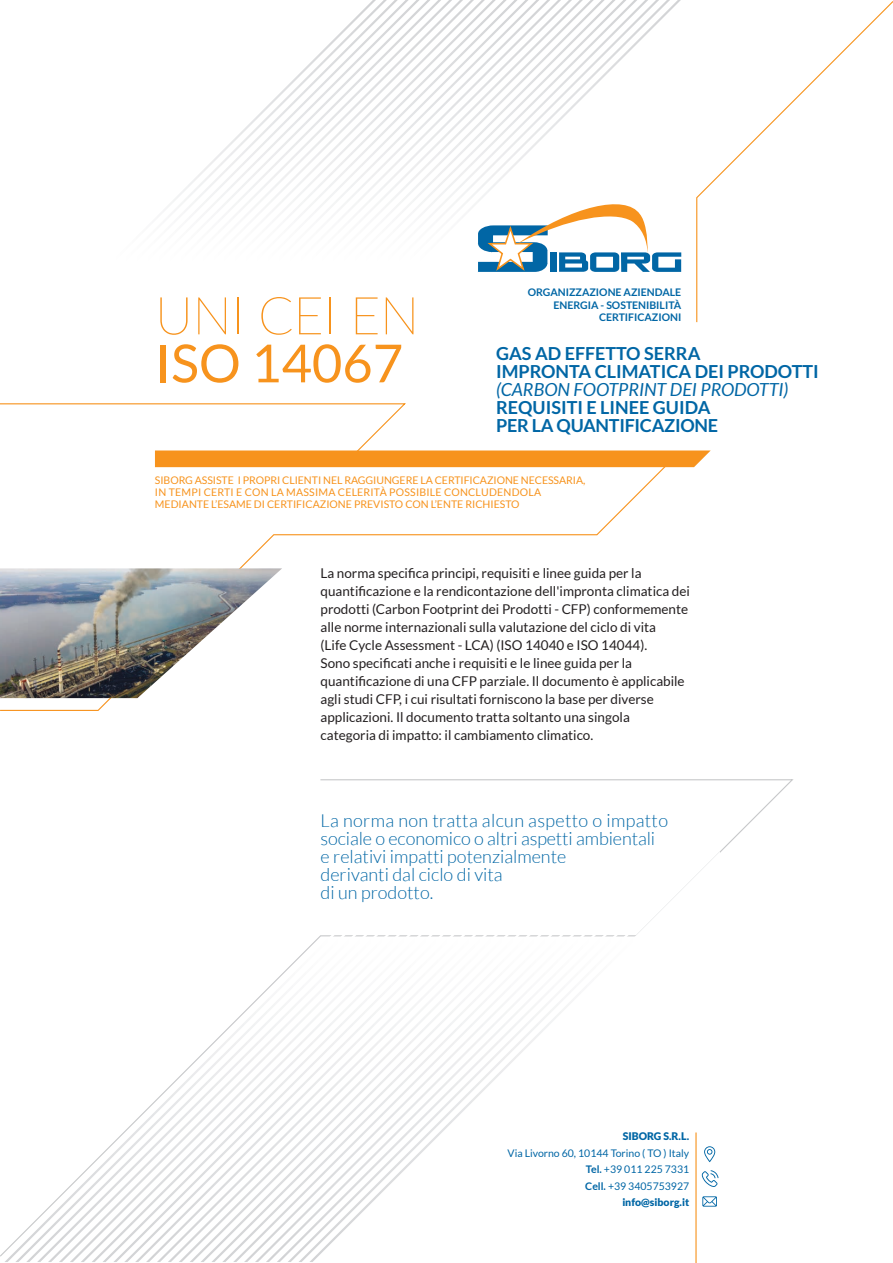
<style>
.page{position:relative;width:893px;height:1263px;background:#fff}
.page>*{position:absolute;margin:0;border:0;box-sizing:border-box;transform-origin:0 0}
.t1{font:100 52.5px "Lato";letter-spacing:-.01em;color:#f7931d}
.t2{font:52.5px "Lato";color:#f7931d}
.t3{font:300 18px/18px "Lato";color:#0166a5}
.t4{font:700 18px/18px "Lato";color:#0166a5}
.t5{font:italic 18px "Lato";color:#0166a5}
.t6{font:13.5px/18px "Lato";color:#231f20}
.t7{font:10.5px/12px "Lato";color:#f7931d}
.t8{font:10.5px/16.5px "Lato";color:#0166a5;text-align:right}
.t9{font:700 10.5px/12.6px "Lato";color:#0166a5;text-align:right}
.t10{font:900 10.5px "Lato";color:#0166a5}
.s1{font-weight:700}
.s2{font-weight:900}
</style>
<div class="page">
<svg style="left:4px;top:935px;width:465px;height:327px"></svg>
<svg style="left:704px;top:1146px;width:11px;height:16px"></svg>
<svg style="left:702px;top:1196px;width:15px;height:10px"></svg>
<hr style="left:695px;top:1132px;width:2px;height:131px;background:#f7931d">
<svg style="left:305px;top:0;width:376px;height:208px"></svg>
<svg style="left:0;top:467px;width:682px;height:244px"></svg>
<svg style="left:0;top:403px;width:711px;height:64px"></svg>
<svg style="left:478px;top:193px;width:203px;height:79px"></svg>
<svg style="left:696px;top:1px;width:197px;height:322px"></svg>
<img style="left:0;top:568px;width:282px;height:130px">
<h1 class="t1" style="left:155px;top:280px;width:266px">UNI CEI EN</h1>
<h1 class="t2" style="left:155px;top:334px;width:250px">ISO 14067</h1>
<p class="t9" style="left:528px;top:286px;width:155px">ORGANIZZAZIONE AZIENDALE<br>ENERGIA - SOSTENIBILITÀ<br>CERTIFICAZIONI</p>
<h2 class="t4" style="left:496px;top:345px;width:324px">GAS AD EFFETTO SERRA<br>IMPRONTA CLIMATICA DEI PRODOTTI</h2>
<h2 class="t5" style="left:496px;top:380px;width:294px">(CARBON FOOTPRINT DEI PRODOTTI)</h2>
<h2 class="t4" style="left:496px;top:399px;width:224px">REQUISITI E LINEE GUIDA<br>PER LA QUANTIFICAZIONE</h2>
<p class="t7" style="left:155px;top:474px;width:432px">SIBORG ASSISTE I PROPRI CLIENTI NEL RAGGIUNGERE LA CERTIFICAZIONE NECESSARIA,<br>IN TEMPI CERTI E CON LA MASSIMA CELERITÀ POSSIBILE CONCLUDENDOLA<br>MEDIANTE L’ESAME DI CERTIFICAZIONE PREVISTO CON L’ENTE RICHIESTO</p>
<p class="t6" style="left:321px;top:564px;width:371px">La norma specifica principi, requisiti e linee guida per la quantificazione e la rendicontazione dell'impronta climatica dei prodotti (Carbon Footprint dei Prodotti - CFP) conformemente alle norme internazionali sulla valutazione del ciclo di vita<br>(Life Cycle Assessment - LCA) (ISO 14040 e ISO 14044).<br>Sono specificati anche i requisiti e le linee guida per la quantificazione di una CFP parziale. Il documento è applicabile agli studi CFP, i cui risultati forniscono la base per diverse applicazioni. Il documento tratta soltanto una singola<br>categoria di impatto: il cambiamento climatico.</p>
<h2 class="t3" style="left:321px;top:812px;width:349px">La norma non tratta alcun aspetto o impatto sociale o economico o altri aspetti ambientali e relativi impatti potenzialmente<br>derivanti dal ciclo di vita<br>di un prodotto.</h2>
<p class="t10" style="left:623px;top:1130px;width:68px">SIBORG S.R.L.</p>
<p class="t8" style="left:507px;top:1145px;width:183px">Via Livorno 60, 10144 Torino ( TO ) Italy<br><span class="s1">Tel.</span> +39 011 225 7331<br><span class="s1">Cell.</span> +39 3405753927<br><span class="s2">info@siborg.it</span></p>
</div>
